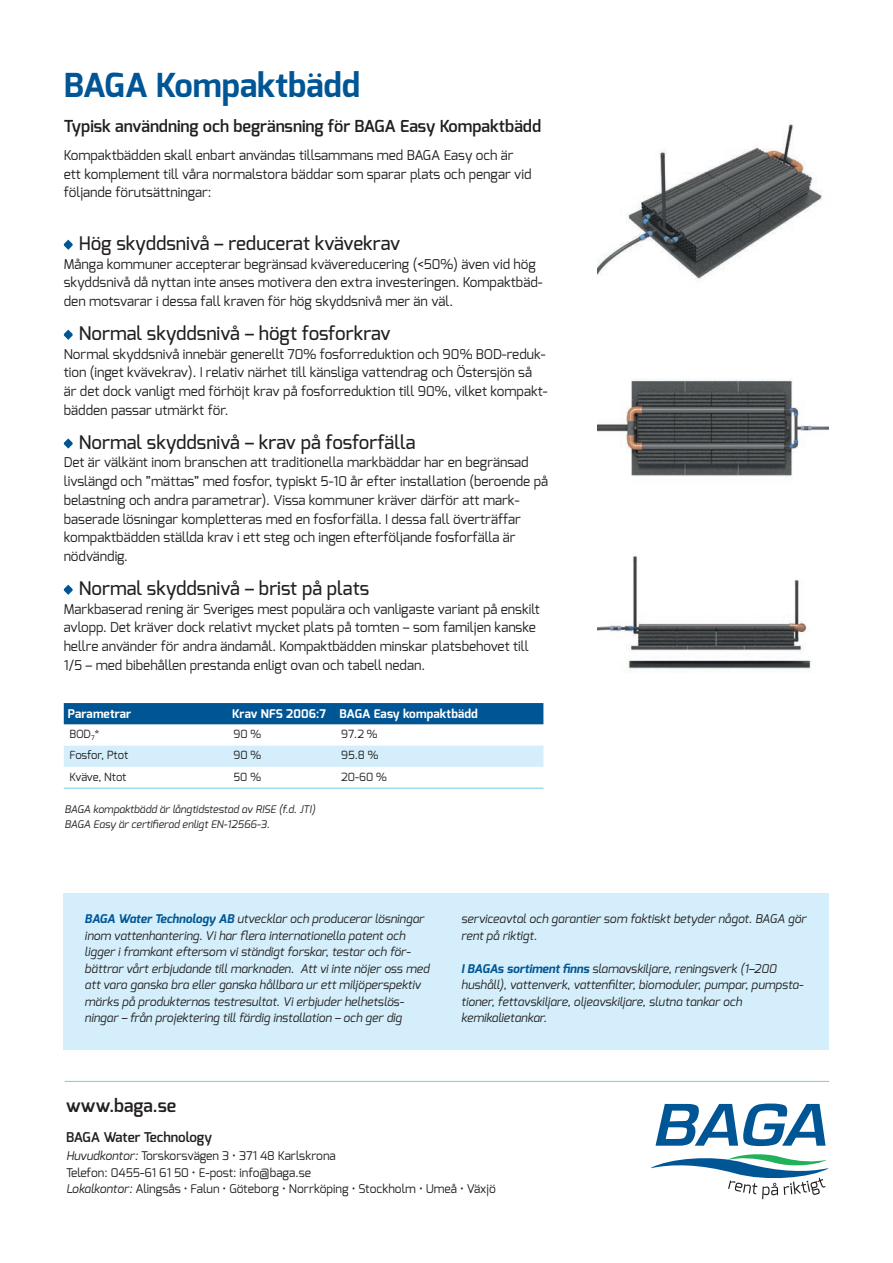
<style>
.page{position:relative;width:893px;height:1263px;background:#fff}
.page>*{position:absolute;margin:0;border:0;box-sizing:border-box;transform-origin:0 0}
.t1{font:700 33px "Exo";color:#005595}
.t2{font:500 18.75px "Exo";color:#231f20}
.t3{font:600 18px "Exo";color:#231f20}
.t4{font:600 16.5px "Exo";color:#231f20}
.t5{font:13.5px/18.8px "Exo";color:#231f20}
.t6{font:600 13.5px "Exo";color:#231f20}
.t7{font:italic 12px/16.5px "Exo";color:#231f20}
.t8{font:12px/16.5px "Exo";color:#231f20}
.t9{font:700 12px "Exo";letter-spacing:.01em;color:#fff}
.t10{font:11.25px "Exo";color:#231f20}
.t11{font:11.25px "Exo";letter-spacing:-.02em;color:#231f20}
.t12{font:italic 10.5px/15px "Exo";color:#231f20}
.s1{font-weight:700;color:#005595}
.s2{font-style:italic}
</style>
<div class="page">
<svg style="left:63px;top:240px;width:10px;height:10px"></svg>
<svg style="left:63px;top:330px;width:10px;height:10px"></svg>
<svg style="left:63px;top:438px;width:10px;height:11px"></svg>
<svg style="left:63px;top:585px;width:10px;height:10px"></svg>
<div style="left:64px;top:893px;width:765px;height:156px;background:#d4effb"></div>
<img style="left:597px;top:124px;width:225px;height:155px">
<img style="left:597px;top:556px;width:214px;height:117px">
<img style="left:597px;top:379px;width:232px;height:98px">
<div style="left:64px;top:703px;width:479px;height:21px;background:#005595"></div>
<div style="left:64px;top:745px;width:479px;height:22px;background:#d4effb"></div>
<hr style="left:64px;top:788px;width:164px;height:1px;background:#6bcff6">
<hr style="left:228px;top:788px;width:108px;height:1px;background:#6bcff6">
<hr style="left:336px;top:788px;width:207px;height:1px;background:#6bcff6">
<svg style="left:655px;top:1103px;width:170px;height:43px"></svg>
<svg style="left:651px;top:1154px;width:178px;height:45px"></svg>
<hr style="left:65px;top:1081px;width:764px;height:1px;background:#6bcff6">
<h1 class="t1" style="left:64px;top:64px;width:298px">BAGA Kompaktbädd</h1>
<p class="t4" style="left:64px;top:116px;width:479px">Typisk användning och begränsning för BAGA Easy Kompaktbädd</p>
<p class="t5" style="left:64px;top:146px;width:469px">Kompaktbädden skall enbart användas tillsammans med BAGA Easy och är ett komplement till våra normalstora bäddar som sparar plats och pengar vid följande förutsättningar:</p>
<h2 class="t2" style="left:79px;top:231px;width:323px">Hög skyddsnivå – reducerat kvävekrav</h2>
<p class="t5" style="left:64px;top:254px;width:480px">Många kommuner accepterar begränsad kvävereducering (&lt;50%) även vid hög skyddsnivå då nyttan inte anses motivera den extra investeringen. Kompaktbäd&shy;den motsvarar i dessa fall kraven för hög skyddsnivå mer än väl.</p>
<h2 class="t2" style="left:79px;top:321px;width:313px">Normal skyddsnivå – högt fosforkrav</h2>
<p class="t5" style="left:64px;top:344px;width:485px">Normal skyddsnivå innebär generellt 70% fosforreduktion och 90% BOD-reduk&shy;tion (inget kvävekrav). I relativ närhet till känsliga vattendrag och Östersjön så är det dock vanligt med förhöjt krav på fosforreduktion till 90%, vilket kompakt&shy;bädden passar utmärkt för.</p>
<h2 class="t2" style="left:79px;top:430px;width:338px">Normal skyddsnivå – krav på fosforfälla</h2>
<p class="t5" style="left:64px;top:453px;width:486px">Det är välkänt inom branschen att traditionella markbäddar har en begränsad livslängd och ”mättas” med fosfor, typiskt 5-10 år efter installation (beroende på belastning och andra parametrar). Vissa kommuner kräver därför att mark&shy;baserade lösningar kompletteras med en fosforfälla. I dessa fall överträffar kompaktbädden ställda krav i ett steg och ingen efterföljande fosforfälla är nödvändig.</p>
<h2 class="t2" style="left:79px;top:576px;width:292px">Normal skyddsnivå – brist på plats</h2>
<p class="t5" style="left:64px;top:599px;width:478px">Markbaserad rening är Sveriges mest populära och vanligaste variant på enskilt avlopp. Det kräver dock relativt mycket plats på tomten – som familjen kanske hellre använder för andra ändamål. Kompaktbädden minskar platsbehovet till 1/5 – med bibehållen prestanda enligt ovan och tabell nedan.</p>
<p class="t9" style="left:68px;top:706px;width:65px">Parametrar</p>
<p class="t9" style="left:232px;top:706px;width:247px">Krav NFS 2006:7 BAGA Easy kompaktbädd</p>
<p class="t10" style="left:69px;top:727px;width:32px">BOD<sub>7</sub>*</p>
<p class="t10" style="left:234px;top:727px;width:29px">90 %</p>
<p class="t10" style="left:341px;top:727px;width:38px">97.2 %</p>
<p class="t11" style="left:69px;top:748px;width:60px">Fosfor, Ptot</p>
<p class="t10" style="left:234px;top:748px;width:29px">90 %</p>
<p class="t10" style="left:341px;top:748px;width:39px">95.8 %</p>
<p class="t11" style="left:69px;top:769px;width:59px">Kväve, Ntot</p>
<p class="t10" style="left:234px;top:769px;width:29px">50 %</p>
<p class="t10" style="left:341px;top:769px;width:47px">20-60 %</p>
<p class="t12" style="left:65px;top:802px;width:252px">BAGA kompaktbädd är långtidstestad av RISE (f.d. JTI)<br>BAGA Easy är certifierad enligt EN-12566-3.</p>
<p class="t7" style="left:85px;top:911px;width:346px"><span class="s1">BAGA Water Technology AB</span> utvecklar och producerar lösningar inom vattenhantering. Vi har flera internationella patent och ligger i framkant eftersom vi ständigt forskar, testar och för&shy;bättrar vårt erbjudande till marknaden. Att vi inte nöjer oss med att vara ganska bra eller ganska hållbara ur ett miljöperspektiv märks på produkternas testresultat. Vi erbjuder helhetslös&shy;ningar – från projektering till färdig installation – och ger dig</p>
<p class="t7" style="left:461px;top:911px;width:347px">serviceavtal och garantier som faktiskt betyder något. BAGA gör rent på riktigt.</p>
<p class="t7" style="left:461px;top:960px;width:344px"><span class="s1">I BAGAs sortiment finns</span> slamavskiljare, reningsverk (1–200 hushåll), vattenverk, vattenfilter, biomoduler, pumpar, pumpsta&shy;tioner, fettavskiljare, oljeavskiljare, slutna tankar och kemikalietankar.</p>
<h3 class="t3" style="left:66px;top:1094px;width:112px">www.baga.se</h3>
<p class="t6" style="left:66px;top:1129px;width:148px">BAGA Water Technology</p>
<p class="t8" style="left:66px;top:1147px;width:431px"><span class="s2">Huvudkontor:</span> Torskorsvägen 3 • 371 48 Karlskrona<br>Telefon: 0455-61 61 50 • E-post: info@baga.se<br><span class="s2">Lokalkontor:</span> Alingsås • Falun • Göteborg • Norrköping • Stockholm • Umeå • Växjö</p>
</div>
